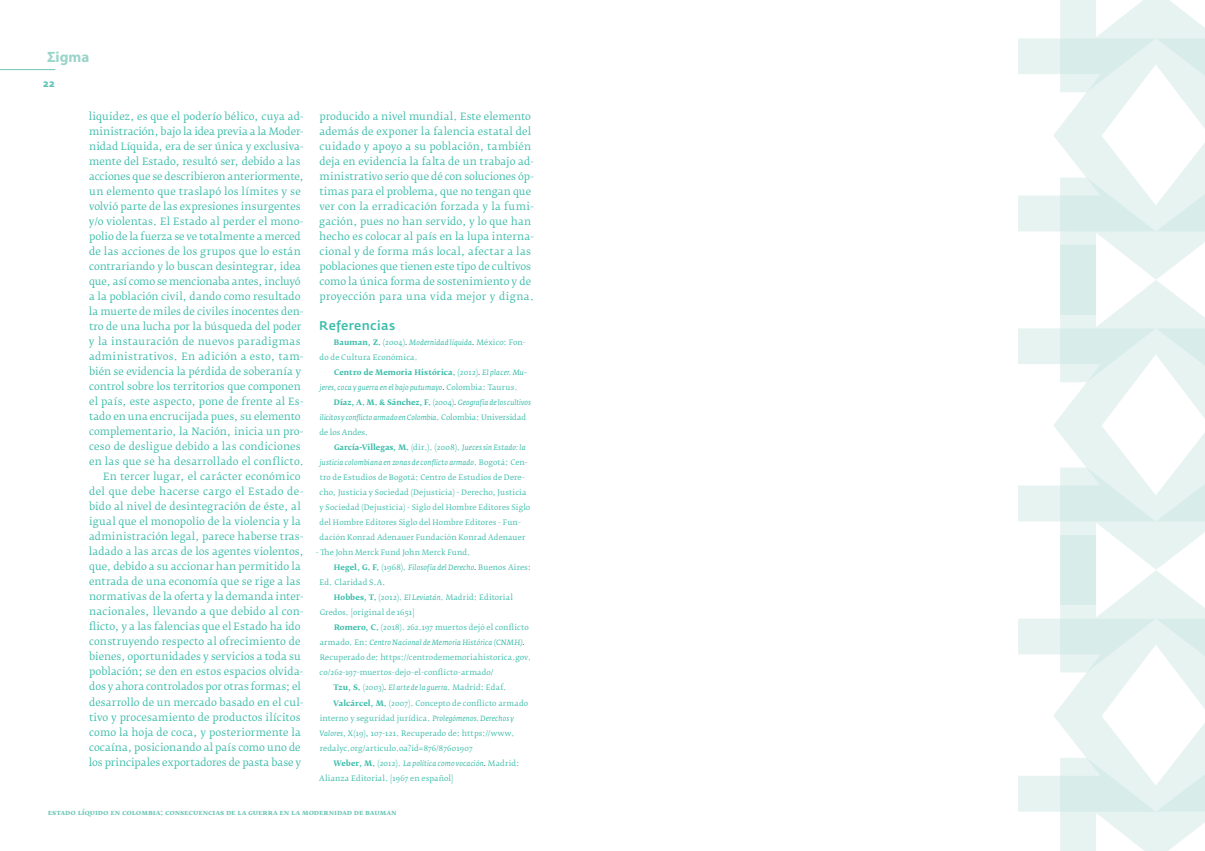
<style>
.page{position:relative;width:1205px;height:851px;background:#fff}
.page>*{position:absolute;margin:0;border:0;box-sizing:border-box;transform-origin:0 0}
.t1{font:700 15px "Myriad Pro";color:#9bd4c9}
.t2{font:500 12.5px "Fedra Sans Std";letter-spacing:.03em;color:#3ebdab}
.t3{font:10px/15px "Fedra Serif B Pro";letter-spacing:.01em;color:#3ebdab}
.t4{font:10px "Fedra Serif B Pro";letter-spacing:.03em;color:#3ebdab}
.t5{font:10px "Fedra Serif B Pro";letter-spacing:-.01em;color:#3ebdab}
.t6{font:10px "Fedra Serif B Pro";letter-spacing:-.015em;color:#3ebdab}
.t7{font:10px "Fedra Serif B Pro";letter-spacing:.04em;color:#3ebdab}
.t8{font:700 10px "Fedra Sans Std";color:#5bc2b2}
.t9{font:7.5px/15px "Fedra Serif B Pro";letter-spacing:.015em;color:#3ebdab}
.t10{font:italic 7.5px "Fedra Serif A Pro";letter-spacing:.015em;color:#3ebdab}
.t11{font:700 7.5px "Fedra Serif B Pro";letter-spacing:-.02em;color:#70c7b8}
.t12{font:7.5px/15px "Fedra Serif B Pro";letter-spacing:-.005em;color:#3ebdab}
.t13{font:700 7.5px "Fedra Serif B Pro";letter-spacing:.01em;color:#3ebdab}
.s1{font-weight:700}
.s2{font-family:"Arial";color:#000}
.s3{font-family:"Fedra Serif A Pro";font-style:italic}
.s4{font-weight:400}
.s5{font-family:"Arial";font-weight:400;color:#000}
.s6{font-family:"Fedra Serif A Pro";font-weight:400;font-style:italic}
.s7{font-family:"Arial";font-style:normal;color:#000}
.s8{font-family:"Fedra Serif B Pro";font-style:normal}
.s9{font-family:"Fedra Serif B Pro";font-weight:700;font-style:normal}
</style>
<div class="page">
<hr style="left:0;top:69px;width:55px;height:1px;background:#70c7b8">
<svg style="left:1018px;top:0;width:187px;height:850px"></svg>
<h1 class="t1" style="left:47px;top:47px;width:44px">Σigma</h1>
<p class="t8" style="left:43px;top:77px;width:13px">22</p>
<p class="t3" style="left:89px;top:109px;width:216px">liquidez, es que el poderío bélico, cuya ad-</p>
<p class="t3" style="left:89px;top:124px;width:216px">ministración, bajo la idea previa a la Moder-</p>
<p class="t3" style="left:89px;top:139px;width:216px">nidad Líquida, era de ser única y exclusiva-</p>
<p class="t3" style="left:89px;top:154px;width:213px">mente del Estado, resultó ser, debido a las</p>
<p class="t5" style="left:89px;top:170px;width:216px">acciones que se describieron anteriormente,</p>
<p class="t3" style="left:89px;top:184px;width:213px">un elemento que traslapó los límites y se</p>
<p class="t3" style="left:89px;top:199px;width:213px">volvió parte de las expresiones insurgentes</p>
<p class="t3" style="left:89px;top:214px;width:216px">y/o violentas. El Estado al perder el mono-</p>
<p class="t3" style="left:89px;top:229px;width:213px">polio de la fuerza se ve totalmente a merced</p>
<p class="t3" style="left:89px;top:244px;width:213px">de las acciones de los grupos que lo están</p>
<p class="t3" style="left:89px;top:259px;width:213px">contrariando y lo buscan desintegrar, idea</p>
<p class="t6" style="left:89px;top:275px;width:213px">que, así como se mencionaba antes, incluyó</p>
<p class="t3" style="left:89px;top:289px;width:213px">a la población civil, dando como resultado</p>
<p class="t3" style="left:89px;top:304px;width:216px">la muerte de miles de civiles inocentes den-</p>
<p class="t3" style="left:89px;top:319px;width:214px">tro de una lucha por la búsqueda del poder</p>
<p class="t4" style="left:89px;top:335px;width:213px">y la instauración de nuevos paradigmas</p>
<p class="t4" style="left:89px;top:350px;width:216px">administrativos. En adición a esto, tam-</p>
<p class="t3" style="left:89px;top:364px;width:213px">bién se evidencia la pérdida de soberanía y</p>
<p class="t3" style="left:89px;top:379px;width:213px">control sobre los territorios que componen</p>
<p class="t3" style="left:89px;top:394px;width:216px">el país, este aspecto, pone de frente al Es-</p>
<p class="t3" style="left:89px;top:409px;width:213px">tado en una encrucijada pues, su elemento</p>
<p class="t3" style="left:89px;top:424px;width:216px">complementario, la Nación, inicia un pro-</p>
<p class="t3" style="left:89px;top:439px;width:213px">ceso de desligue debido a las condiciones</p>
<p class="t3" style="left:89px;top:454px;width:216px">en las que se ha desarrollado el conflicto.</p>
<p class="t3" style="left:103px;top:469px;width:199px">En tercer lugar, el carácter económico</p>
<p class="t7" style="left:89px;top:485px;width:216px">del que debe hacerse cargo el Estado de-</p>
<p class="t3" style="left:89px;top:499px;width:213px">bido al nivel de desintegración de éste, al</p>
<p class="t3" style="left:89px;top:514px;width:213px">igual que el monopolio de la violencia y la</p>
<p class="t3" style="left:89px;top:529px;width:216px">administración legal, parece haberse tras-</p>
<p class="t3" style="left:89px;top:544px;width:216px">ladado a las arcas de los agentes violentos,</p>
<p class="t3" style="left:89px;top:559px;width:213px">que, debido a su accionar han permitido la</p>
<p class="t3" style="left:89px;top:574px;width:213px">entrada de una economía que se rige a las</p>
<p class="t3" style="left:89px;top:589px;width:216px">normativas de la oferta y la demanda inter-</p>
<p class="t3" style="left:89px;top:604px;width:216px">nacionales, llevando a que debido al con-</p>
<p class="t3" style="left:89px;top:619px;width:213px">flicto, y a las falencias que el Estado ha ido</p>
<p class="t3" style="left:89px;top:634px;width:213px">construyendo respecto al ofrecimiento de</p>
<p class="t3" style="left:89px;top:649px;width:213px">bienes, oportunidades y servicios a toda su</p>
<p class="t3" style="left:89px;top:664px;width:216px">población; se den en estos espacios olvida-</p>
<p class="t3" style="left:89px;top:679px;width:213px">dos y ahora controlados por otras formas; el</p>
<p class="t3" style="left:89px;top:694px;width:216px">desarrollo de un mercado basado en el cul-</p>
<p class="t3" style="left:89px;top:709px;width:213px">tivo y procesamiento de productos ilícitos</p>
<p class="t3" style="left:89px;top:724px;width:213px">como la hoja de coca, y posteriormente la</p>
<p class="t3" style="left:89px;top:739px;width:213px">cocaína, posicionando al país como uno de</p>
<p class="t3" style="left:89px;top:754px;width:214px">los principales exportadores de pasta base y</p>
<p class="t3" style="left:319px;top:109px;width:216px">producido a nivel mundial. Este elemento además de exponer la falencia estatal del cuidado y apoyo a su población, también deja en evidencia la falta de un trabajo ad&shy;ministrativo serio que dé con soluciones óp&shy;timas para el problema, que no tengan que ver con la erradicación forzada y la fumi&shy;gación, pues no han servido, y lo que han hecho es colocar al país en la lupa interna&shy;cional y de forma más local, afectar a las poblaciones que tienen este tipo de cultivos como la única forma de sostenimiento y de proyección para una vida mejor y digna.</p>
<p class="t2" style="left:319px;top:318px;width:77px">Referencias</p>
<p class="t9" style="left:320px;top:335px;width:208px;text-indent:14px"><span class="s1">Bauman, Z.</span> (2004)<span class="s2">.</span> <span class="s3">Modernidad líquida</span><span class="s2">.</span> México: Fon&shy;do de Cultura Económica.</p>
<p class="t13" style="left:334px;top:368px;width:194px">Centro de Memoria Histórica. <span class="s4">(2012)</span><span class="s5">.</span> <span class="s6">El placer. Mu-</span></p>
<p class="t10" style="left:320px;top:383px;width:199px">jeres, coca y guerra en el bajo putumayo<span class="s7">.</span> <span class="s8">Colombia: Taurus.</span></p>
<p class="t10" style="left:334px;top:398px;width:198px"><span class="s9">Díaz, A. M. &amp; Sánchez, F.</span> <span class="s8">(2004)</span><span class="s7">.</span> Geografía de los cultivos</p>
<p class="t10" style="left:320px;top:413px;width:208px">ilícitos y conflicto armado en Colombia<span class="s8">. Colombia: Universidad</span></p>
<p class="t12" style="left:334px;top:425px;width:193px;text-indent:-14px">de los Andes.<br><span class="s1">García-Villegas, M.</span> (dir.). (2008). <span class="s3">Jueces sin Estado: la</span></p>
<p class="t10" style="left:320px;top:458px;width:209px">justicia colombiana en zonas de conflicto armado<span class="s8">. Bogotá: Cen-</span></p>
<p class="t9" style="left:320px;top:470px;width:212px">tro de Estudios de Bogotá: Centro de Estudios de Dere&shy;cho, Justicia y Sociedad (Dejusticia) - Derecho, Justicia y Sociedad (Dejusticia) - Siglo del Hombre Editores Siglo del Hombre Editores Siglo del Hombre Editores - Fun&shy;dación Konrad Adenauer Fundación Konrad Adenauer</p>
<p class="t9" style="left:316px;top:545px;width:156px">- The John Merck Fund John Merck Fund.</p>
<p class="t9" style="left:334px;top:560px;width:198px"><span class="s1">Hegel, G. F.</span> (1968). <span class="s3">Filosofía del Derecho</span><span class="s2">.</span> Buenos Aires:</p>
<p class="t9" style="left:320px;top:575px;width:67px">Ed. Claridad S.A.</p>
<p class="t9" style="left:334px;top:590px;width:180px"><span class="s1">Hobbes, T.</span> (2012). <span class="s3">El Leviatán</span>. Madrid: Editorial</p>
<p class="t9" style="left:320px;top:605px;width:96px">Gredos. [original de 1651]</p>
<p class="t9" style="left:334px;top:620px;width:196px"><span class="s1">Romero, C.</span> (2018). 262.197 muertos dejó el conflicto</p>
<p class="t10" style="left:320px;top:638px;width:206px"><span class="s8">armado. En:</span> Centro Nacional de Memoria Histórica (CNMH)<span class="s7">.</span></p>
<p class="t9" style="left:320px;top:650px;width:213px">Recuperado de: https://centrodememoriahistorica.gov.</p>
<p class="t9" style="left:320px;top:665px;width:175px">co/262-197-muertos-dejo-el-conflicto-armado/</p>
<p class="t9" style="left:334px;top:680px;width:175px"><span class="s1">Tzu, S.</span> (2003)<span class="s2">.</span> <span class="s3">El arte de la guerra</span>. Madrid: Edaf.</p>
<p class="t9" style="left:333px;top:695px;width:196px"><span class="s1">Valcárcel, M.</span> (2007). Concepto de conflicto armado</p>
<p class="t9" style="left:320px;top:710px;width:196px">interno y seguridad jurídica. <span class="s3">Prolegómenos. Derechos y</span></p>
<p class="t9" style="left:319px;top:725px;width:196px"><span class="s3">Valores</span>, X(19), 107-121. Recuperado de: https://www.</p>
<p class="t9" style="left:320px;top:740px;width:154px">redalyc.org/articulo.oa?id=876/87601907</p>
<p class="t10" style="left:333px;top:758px;width:187px"><span class="s9">Weber, M.</span> <span class="s8">(2012).</span> La política como vocación<span class="s7">.</span> <span class="s8">Madrid:</span></p>
<p class="t9" style="left:319px;top:770px;width:136px">Alianza Editorial. [1967 en español]</p>
<p class="t11" style="left:48px;top:807px;width:350px">estado líquido en colombia: consecuencias de la guerra en la modernidad de bauman</p>
</div>
